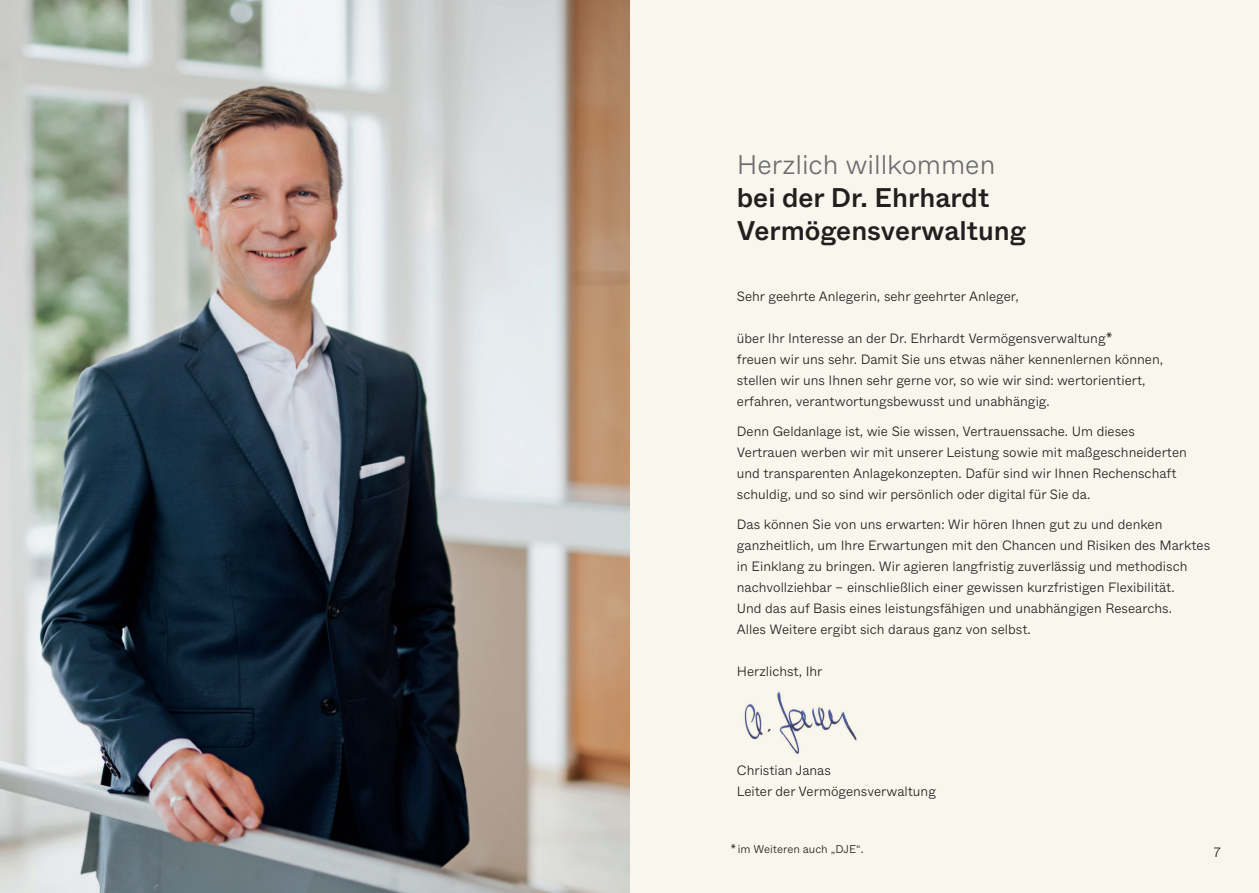
<style>
.page{position:relative;width:1259px;height:893px;background:#f9f7ed}
.page>*{position:absolute;margin:0;border:0;box-sizing:border-box;transform-origin:0 0}
.t1{font:500 27px/33px "ABC Whyte";color:#231f20}
.t2{font:300 27px "ABC Whyte";color:#6c6d70}
.t3{font:300 13.5px/21px "ABC Whyte";color:#231f20}
.t4{font:300 11.25px "ABC Whyte";color:#231f20}
.s1{font-size:12px}
</style>
<div class="page">
<img style="left:0;top:0;width:629px;height:893px">
<img style="left:744px;top:692px;width:113px;height:62px">
<h1 class="t2" style="left:737px;top:147px;width:260px">Herzlich willkommen</h1>
<h1 class="t1" style="left:737px;top:181px;width:291px">bei der Dr. Ehrhardt<br>Vermögensverwaltung</h1>
<p class="t3" style="left:737px;top:286px;width:283px">Sehr geehrte Anlegerin, sehr geehrter Anleger,</p>
<p class="t3" style="left:737px;top:328px;width:428px">über Ihr Interesse an der Dr. Ehrhardt Vermögensverwaltung*<br>freuen wir uns sehr. Damit Sie uns etwas näher kennenlernen können, stellen wir uns Ihnen sehr gerne vor, so wie wir sind: wertorientiert, erfahren, verantwortungsbewusst und unabhängig.</p>
<p class="t3" style="left:737px;top:421px;width:451px">Denn Geldanlage ist, wie Sie wissen, Vertrauenssache. Um dieses Vertrauen werben wir mit unserer Leistung sowie mit maßgeschneiderten und transparenten Anlagekonzepten. Dafür sind wir Ihnen Rechenschaft schuldig, und so sind wir persönlich oder digital für Sie da.</p>
<p class="t3" style="left:737px;top:514px;width:475px">Das können Sie von uns erwarten: Wir hören Ihnen gut zu und denken ganzheitlich, um Ihre Erwartungen mit den Chancen und Risiken des Marktes in Einklang zu bringen. Wir agieren langfristig zuverlässig und methodisch nachvollziehbar – einschließlich einer gewissen kurzfristigen Flexibilität.<br>Und das auf Basis eines leistungsfähigen und unabhängigen Researchs.<br>Alles Weitere ergibt sich daraus ganz von selbst.</p>
<p class="t3" style="left:737px;top:661px;width:87px">Herzlichst, Ihr</p>
<p class="t3" style="left:737px;top:760px;width:201px">Christian Janas<br>Leiter der Vermögensverwaltung</p>
<p class="t4" style="left:730px;top:842px;width:135px">* im Weiteren auch „DJE“<span class="s1">.</span></p>
<p class="t3" style="left:1213px;top:842px;width:8px">7</p>
</div>
